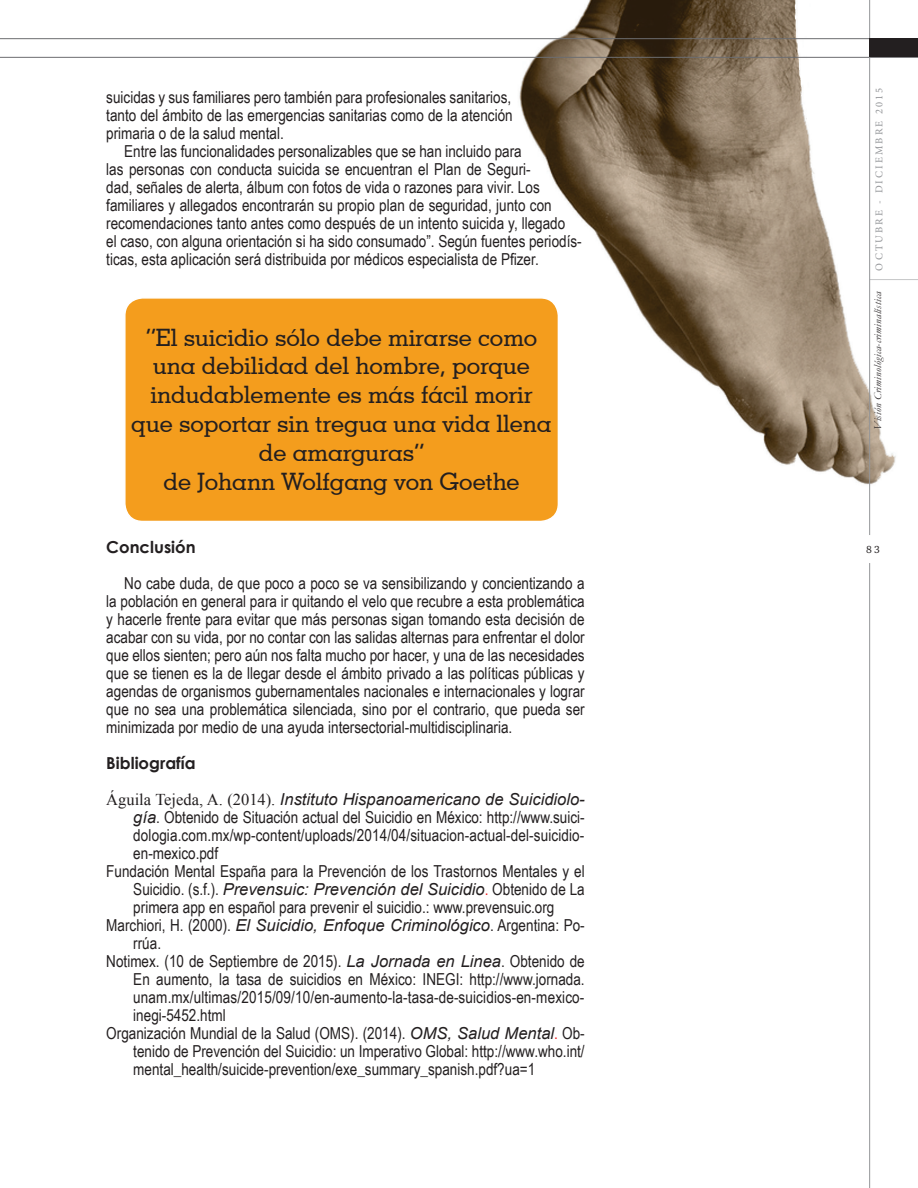
<style>
.page{position:relative;width:918px;height:1188px;background:#fff}
.page>*{position:absolute;margin:0;border:0;box-sizing:border-box;transform-origin:0 0}
.t1{font:500 24px/28.8px "Geometric Slab 703 BT";color:#231f20;text-align:center}
.t2{font:16.5px/18px "Arial Narrow";color:#231f20;text-align:justify}
.t3{font:italic 16.5px "Arial";color:#231f20}
.t4{font:700 16.5px "Century Gothic";color:#231f20}
.t5{font:italic 10.5px "Garamond";color:#231f20}
.t6{font:10.5px "Minion Pro";letter-spacing:.2em;color:#939598}
.t7{font:10.5px "Charter ITC Std";color:#231f20}
.s1{font-family:"Times New Roman";font-style:normal}
.s2{font-family:"Arial";font-style:italic}
.s3{font-family:"Arial Narrow";font-style:normal}
.s4{font-family:"Arial Narrow";font-style:normal;color:#ee1f23}
.s5{color:#ee1f23}
</style>
<div class="page">
<img style="left:512px;top:0;width:384px;height:487px">
<hr style="left:870px;top:279px;width:48px;height:1px;background:#c5c6c8">
<hr style="left:0;top:57px;width:918px;height:1px;background:#6c6d70">
<hr style="left:0;top:38px;width:918px;height:1px;background:#6c6d70">
<hr style="left:869px;top:0;width:1px;height:535px;background:#939598">
<hr style="left:869px;top:563px;width:1px;height:625px;background:#939598">
<div style="left:870px;top:38px;width:48px;height:19px;background:#231f20"></div>
<div style="left:125px;top:298px;width:433px;height:223px;background:#f49d1d;border-radius:18px"></div>
<div style="left:124px;top:297px;width:435px;height:225px;border:2px solid #fff;border-radius:18px"></div>
<p class="t2" style="left:106px;top:88px;width:408px">suicidas y sus familiares pero también para profesionales sanitarios, tanto del ámbito de las emergencias sanitarias como de la atención primaria o de la salud mental.</p>
<p class="t2" style="left:106px;top:142px;width:477px;text-align:left;text-indent:18px">Entre las funcionalidades personalizables que se han incluido para<br>las personas con conducta suicida se encuentran el Plan de Seguri-<br>dad, señales de alerta, álbum con fotos de vida o razones para vivir. Los familiares y allegados encontrarán su propio plan de seguridad, junto con recomendaciones tanto antes como después de un intento suicida y, llegado<br>el caso, con alguna orientación si ha sido consumado”. Según fuentes periodís&shy;ticas, esta aplicación será distribuida por médicos especialista de Pfizer.</p>
<h1 class="t1" style="left:131px;top:323px;width:422px">“El suicidio sólo debe mirarse como una debilidad del hombre, porque indudablemente es más fácil morir que soportar sin tregua una vida llena de amarguras”<br>de Johann Wolfgang von Goethe</h1>
<p class="t4" style="left:106px;top:535px;width:91px">Conclusión</p>
<p class="t2" style="left:106px;top:574px;width:480px;text-indent:18px">No cabe duda, de que poco a poco se va sensibilizando y concientizando a la población en general para ir quitando el velo que recubre a esta problemática y hacerle frente para evitar que más personas sigan tomando esta decisión de acabar con su vida, por no contar con las salidas alternas para enfrentar el dolor que ellos sienten; pero aún nos falta mucho por hacer, y una de las necesidades que se tienen es la de llegar desde el ámbito privado a las políticas públicas y agendas de organismos gubernamentales nacionales e internacionales y lograr que no sea una problemática silenciada, sino por el contrario, que pueda ser minimizada por medio de una ayuda intersectorial-multidisciplinaria.</p>
<p class="t4" style="left:106px;top:751px;width:91px">Bibliografía</p>
<p class="t3" style="left:106px;top:789px;width:480px"><span class="s1">Águila Tejeda, A. (2014).</span> Instituto Hispanoamericano de Suicidiolo-</p>
<p class="t2" style="left:133px;top:808px;width:453px"><span class="s2">gía</span>. Obtenido de Situación actual del Suicidio en México: http://www.suici-</p>
<p class="t2" style="left:133px;top:826px;width:453px">dologia.com.mx/wp-content/uploads/2014/04/situacion-actual-del-suicidio-</p>
<p class="t2" style="left:133px;top:844px;width:86px">en-mexico.pdf</p>
<p class="t2" style="left:106px;top:862px;width:480px">Fundación Mental España para la Prevención de los Trastornos Mentales y el</p>
<p class="t3" style="left:133px;top:879px;width:453px"><span class="s3">Suicidio. (s.f.).</span> Prevensuic: Prevención del Suicidio<span class="s4">.</span> <span class="s3">Obtenido de La</span></p>
<p class="t2" style="left:133px;top:898px;width:423px">primera app en español para prevenir el suicidio.: www.prevensuic.org</p>
<p class="t2" style="left:106px;top:916px;width:480px">Marchiori, H. (2000). <span class="s2">El Suicidio, Enfoque Criminológico</span>. Argentina: Po-</p>
<p class="t2" style="left:133px;top:934px;width:29px">rrúa.</p>
<p class="t2" style="left:106px;top:952px;width:480px">Notimex. (10 de Septiembre de 2015). <span class="s2">La Jornada en Linea</span>. Obtenido de</p>
<p class="t2" style="left:133px;top:970px;width:453px">En aumento, la tasa de suicidios en México: INEGI: http://www.jornada.</p>
<p class="t2" style="left:133px;top:988px;width:453px">unam.mx/ultimas/2015/09/10/en-aumento-la-tasa-de-suicidios-en-mexico-</p>
<p class="t2" style="left:133px;top:1006px;width:94px">inegi-5452.html</p>
<p class="t2" style="left:106px;top:1024px;width:480px">Organización Mundial de la Salud (OMS). (2014). <span class="s2">OMS, Salud Mental</span><span class="s5">.</span> Ob-</p>
<p class="t2" style="left:133px;top:1042px;width:453px">tenido de Prevención del Suicidio: un Imperativo Global: http://www.who.int/</p>
<p class="t2" style="left:133px;top:1060px;width:403px">mental_health/suicide-prevention/exe_summary_spanish.pdf?ua=1</p>
<p class="t6" style="left:872px;top:271px;width:184px;rotate:-90deg">OCTUBRE - DICIEMBRE 2015</p>
<p class="t5" style="left:871px;top:430px;width:140px;rotate:-90deg">Visión Criminológica-criminalística</p>
<p class="t7" style="left:866px;top:543px;width:15px">83</p>
</div>
